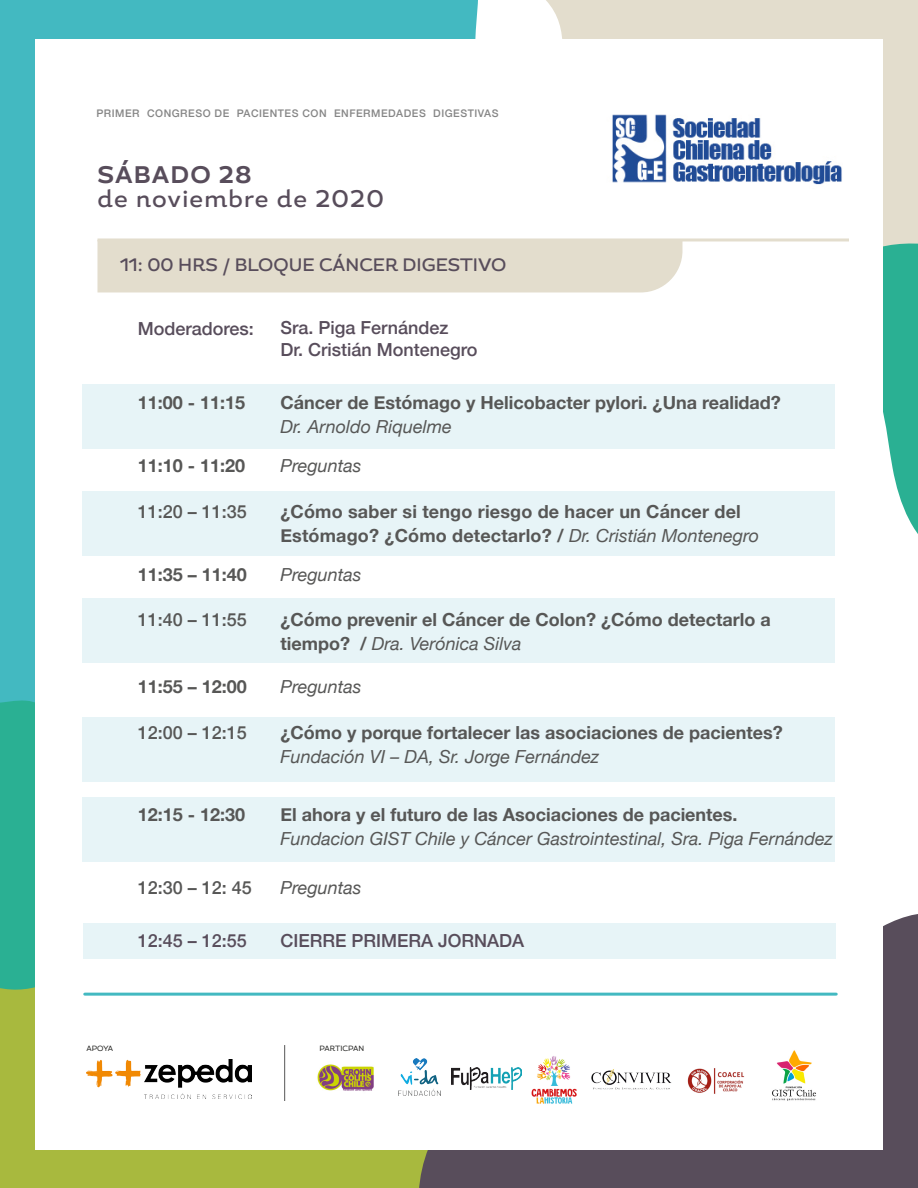
<style>
.page{position:relative;width:918px;height:1188px;background:#fff}
.page>*{position:absolute;margin:0;border:0;box-sizing:border-box;transform-origin:0 0}
.t1{font:500 24px "Magallanes";letter-spacing:.05em;color:#584d5b}
.t2{font:700 24px "Magallanes";letter-spacing:.05em;color:#584d5b}
.t3{font:700 18px/24px "Helvetica Neue";color:#575756}
.t4{font:italic 18px "Helvetica Neue";color:#575756}
.t5{font:500 18px/21.6px "Helvetica Neue";color:#584d5b}
.t6{font:500 18px "Helvetica Neue";color:#575756}
.t7{font:500 18px "Magallanes";color:#584d5b}
.t8{font:500 10.5px "Helvetica Neue";letter-spacing:.05em;color:#868686}
.t9{font:7.65px "Magallanes";color:#1d1d1b}
.s1{font-weight:400;font-style:italic}
</style>
<div class="page">
<div style="left:798px;top:0;width:120px;height:182px;background:#e3ddcd"></div>
<svg style="left:0;top:0;width:798px;height:652px;background:#6ac3c6"></svg>
<div style="left:0;top:991px;width:406px;height:197px;background:#a8b93e"></div>
<svg style="left:883px;top:182px;width:35px;height:352px;background:#65c1aa"></svg>
<div style="left:406px;top:914px;width:512px;height:274px;background:#584d5b"></div>
<svg style="left:0;top:652px;width:35px;height:339px;background:#2eb199"></svg>
<div style="left:35px;top:39px;width:847px;height:1110px;background:#fff"></div>
<div style="left:83px;top:923px;width:752px;height:36px;background:#e7f4f7"></div>
<img style="left:612px;top:114px;width:230px;height:71px">
<div style="left:83px;top:384px;width:752px;height:65px;background:#e7f4f7"></div>
<div style="left:83px;top:491px;width:752px;height:64px;background:#e7f4f7"></div>
<div style="left:83px;top:599px;width:752px;height:64px;background:#e7f4f7"></div>
<div style="left:83px;top:717px;width:752px;height:64px;background:#e7f4f7"></div>
<div style="left:83px;top:797px;width:752px;height:64px;background:#e7f4f7"></div>
<hr style="left:85px;top:993px;width:751px;height:3px;background:#43b9c1">
<hr style="left:97px;top:238px;width:752px;height:3px;background:#e3ddcd">
<div style="left:97px;top:240px;width:585px;height:52px;background:#e3ddcd"></div>
<img style="left:317px;top:1064px;width:57px;height:27px">
<img style="left:398px;top:1058px;width:43px;height:38px">
<img style="left:452px;top:1068px;width:70px;height:22px">
<img style="left:531px;top:1056px;width:46px;height:48px">
<img style="left:591px;top:1069px;width:81px;height:21px">
<img style="left:687px;top:1068px;width:58px;height:26px">
<img style="left:772px;top:1050px;width:44px;height:51px">
<img style="left:86px;top:1060px;width:165px;height:38px">
<hr style="left:284px;top:1045px;width:1px;height:56px;background:#575756">
<p class="t8" style="left:96px;top:105px;width:404px">PRIMER CONGRESO DE PACIENTES CON ENFERMEDADES DIGESTIVAS</p>
<h1 class="t2" style="left:98px;top:159px;width:156px">SÁBADO 28</h1>
<h1 class="t1" style="left:98px;top:183px;width:288px">de noviembre de 2020</h1>
<p class="t7" style="left:120px;top:253px;width:388px">11: 00 HRS / BLOQUE CÁNCER DIGESTIVO</p>
<p class="t5" style="left:138px;top:316px;width:118px">Moderadores:</p>
<p class="t5" style="left:280px;top:315px;width:199px">Sra. Piga Fernández<br>Dr. Cristián Montenegro</p>
<p class="t3" style="left:138px;top:391px;width:109px">11:00 - 11:15</p>
<p class="t3" style="left:280px;top:391px;width:502px">Cáncer de Estómago y Helicobacter pylori. ¿Una realidad?</p>
<p class="t4" style="left:280px;top:413px;width:173px">Dr. Arnoldo Riquelme</p>
<p class="t3" style="left:138px;top:454px;width:109px">11:10 - 11:20</p>
<p class="t4" style="left:280px;top:453px;width:83px">Preguntas</p>
<p class="t6" style="left:138px;top:497px;width:111px">11:20 – 11:35</p>
<p class="t3" style="left:280px;top:500px;width:480px">¿Cómo saber si tengo riesgo de hacer un Cáncer del<br>Estómago? ¿Cómo detectarlo? / <span class="s1">Dr. Cristián Montenegro</span></p>
<p class="t3" style="left:138px;top:563px;width:111px">11:35 – 11:40</p>
<p class="t4" style="left:280px;top:562px;width:83px">Preguntas</p>
<p class="t6" style="left:138px;top:605px;width:111px">11:40 – 11:55</p>
<p class="t3" style="left:280px;top:608px;width:492px">¿Cómo prevenir el Cáncer de Colon? ¿Cómo detectarlo a tiempo? / <span class="s1">Dra. Verónica Silva</span></p>
<p class="t3" style="left:138px;top:675px;width:111px">11:55 – 12:00</p>
<p class="t4" style="left:280px;top:673px;width:83px">Preguntas</p>
<p class="t6" style="left:138px;top:718px;width:111px">12:00 – 12:15</p>
<p class="t3" style="left:280px;top:721px;width:504px">¿Cómo y porque fortalecer las asociaciones de pacientes?</p>
<p class="t4" style="left:280px;top:744px;width:320px">Fundación VI – DA, Sr. Jorge Fernández</p>
<p class="t3" style="left:138px;top:803px;width:109px">12:15 - 12:30</p>
<p class="t3" style="left:280px;top:803px;width:459px">El ahora y el futuro de las Asociaciones de pacientes.</p>
<p class="t4" style="left:280px;top:826px;width:554px">Fundacion GIST Chile y Cáncer Gastrointestinal, Sra. Piga Fernández</p>
<p class="t6" style="left:138px;top:873px;width:116px">12:30 – 12: 45</p>
<p class="t4" style="left:280px;top:875px;width:83px">Preguntas</p>
<p class="t5" style="left:138px;top:928px;width:111px">12:45 – 12:55</p>
<p class="t5" style="left:280px;top:928px;width:245px">CIERRE PRIMERA JORNADA</p>
<p class="t9" style="left:86px;top:1044px;width:28px">APOYA</p>
<p class="t9" style="left:319px;top:1044px;width:46px">PARTICPAN</p>
</div>
